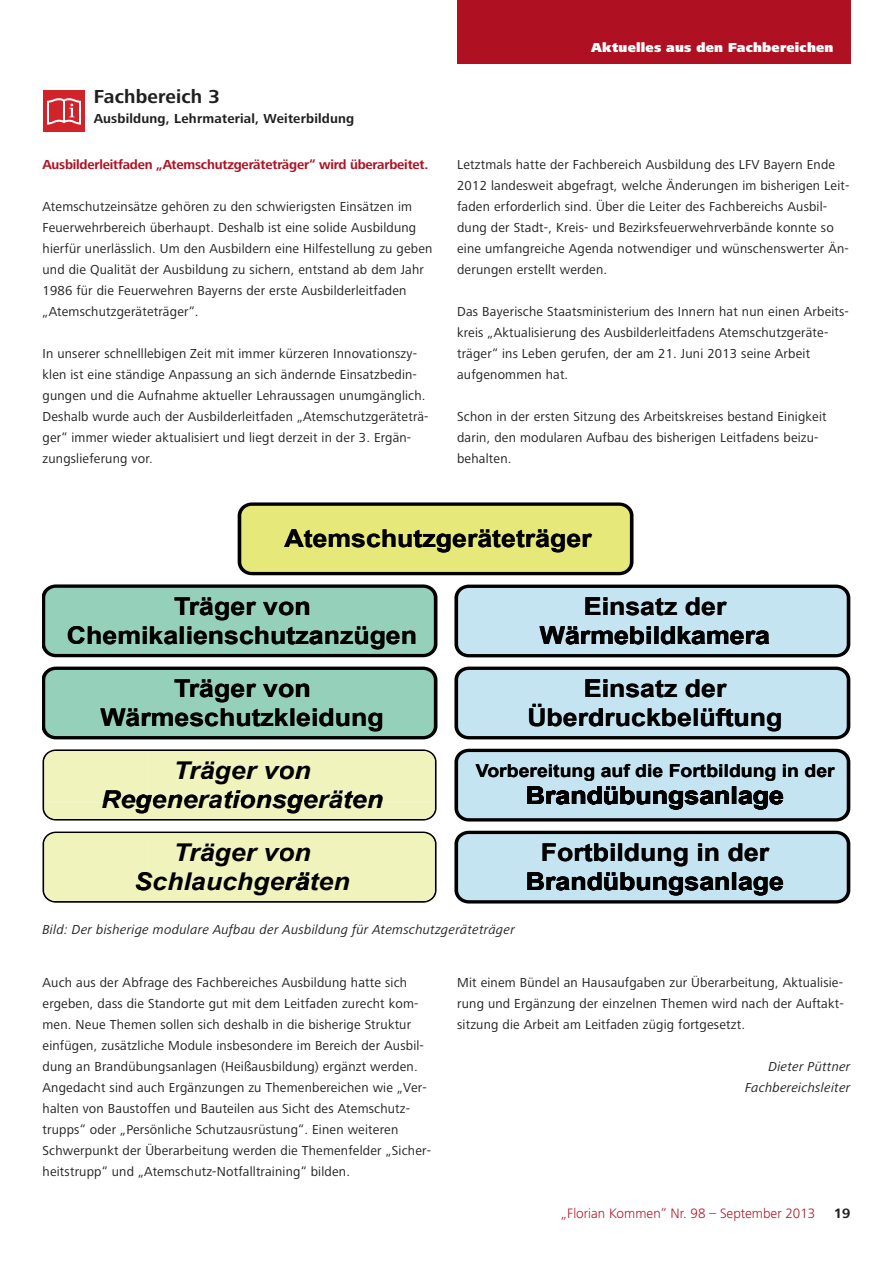
<style>
.page{position:relative;width:893px;height:1263px;background:#fff}
.page>*{position:absolute;margin:0;border:0;box-sizing:border-box;transform-origin:0 0}
.t1{font:700 24.45px/29px "Arial";color:#000;text-align:center;scale:1.09 1}
.t2{font:italic 700 24.45px/53.1px "Arial";color:#000;text-align:center;scale:1.09 1}
.t3{font:700 19.5px "Frutiger Next LT";letter-spacing:.01em;color:#201e21}
.t4{font:700 17.85px "Arial";color:#000;scale:1.09 1}
.t5{font:300 14.1px "Frutiger Next LT";color:#af1123}
.t6{font:700 14.1px "Frutiger Next LT";color:#201e21}
.t7{font:13.5px/21px "Frutiger Next LT";letter-spacing:.015em;color:#201e21}
.t8{font:italic 13.5px/21px "Frutiger Next LT";letter-spacing:.015em;color:#201e21;text-align:right}
.t9{font:700 13.5px "Frutiger Next LT";letter-spacing:-.015em;color:#af1123}
.t10{font:700 13.5px "Frutiger Next LT";letter-spacing:.015em;color:#201e21}
.t11{font:900 13.5px "Frutiger Next LT";letter-spacing:.02em;color:#fff}
</style>
<div class="page">
<div style="left:457px;top:0;width:393px;height:64px;background:#af1123"></div>
<div style="left:43px;top:91px;width:42px;height:41px;background:#d1232a"></div>
<svg style="left:47px;top:98px;width:34px;height:27px"></svg>
<div style="left:239px;top:504px;width:393px;height:70px;background:#e6e87a;border-radius:12px"></div>
<div style="left:238px;top:502px;width:395px;height:73px;border:3px solid #000;border-radius:12px"></div>
<div style="left:43px;top:586px;width:393px;height:70px;background:#94d0ba;border-radius:12px"></div>
<div style="left:43px;top:584px;width:394px;height:73px;border:3px solid #000;border-radius:12px"></div>
<div style="left:43px;top:749px;width:393px;height:72px;border:2px solid #000;border-radius:12px"></div>
<div style="left:43px;top:831px;width:393px;height:72px;border:2px solid #000;border-radius:12px"></div>
<div style="left:43px;top:668px;width:393px;height:70px;background:#94d0ba;border-radius:12px"></div>
<div style="left:43px;top:666px;width:394px;height:73px;border:3px solid #000;border-radius:12px"></div>
<div style="left:456px;top:586px;width:392px;height:70px;background:#c5e4f1;border-radius:12px"></div>
<div style="left:455px;top:584px;width:395px;height:73px;border:3px solid #000;border-radius:12px"></div>
<div style="left:456px;top:668px;width:392px;height:70px;background:#c5e4f1;border-radius:12px"></div>
<div style="left:455px;top:666px;width:395px;height:73px;border:3px solid #000;border-radius:12px"></div>
<div style="left:456px;top:832px;width:392px;height:70px;background:#c5e4f1;border-radius:12px"></div>
<div style="left:455px;top:831px;width:395px;height:73px;border:3px solid #000;border-radius:12px"></div>
<div style="left:456px;top:750px;width:392px;height:70px;background:#c5e4f1;border-radius:12px"></div>
<div style="left:455px;top:749px;width:395px;height:73px;border:3px solid #000;border-radius:12px"></div>
<div style="left:44px;top:751px;width:391px;height:68px;background:#f1f3bc"></div>
<div style="left:305px;top:802px;width:13px;height:6px;background:#f1f3bc"></div>
<div style="left:297px;top:802px;width:6px;height:11px;background:#f1f3bc"></div>
<div style="left:44px;top:833px;width:391px;height:68px;background:#f1f3bc"></div>
<h2 class="t3" style="left:94px;top:90px;width:128px">Fachbereich 3</h2>
<p class="t10" style="left:94px;top:114px;width:262px">Ausbildung, Lehrmaterial, Weiterbildung</p>
<p class="t9" style="left:43px;top:160px;width:387px">Ausbilderleitfaden „Atemschutzgeräteträger“ wird überarbeitet.</p>
<p class="t7" style="left:43px;top:198px;width:391px">Atemschutzeinsätze gehören zu den schwierigsten Einsätzen im Feuerwehrbereich überhaupt. Deshalb ist eine solide Ausbildung hierfür unerlässlich. Um den Ausbildern eine Hilfestellung zu geben und die Qualität der Ausbildung zu sichern, entstand ab dem Jahr 1986 für die Feuerwehren Bayerns der erste Ausbilderleitfaden „Atemschutzgeräteträger“.</p>
<p class="t7" style="left:43px;top:345px;width:388px">In unserer schnelllebigen Zeit mit immer kürzeren Innovationszy&shy;klen ist eine ständige Anpassung an sich ändernde Einsatzbedin&shy;gungen und die Aufnahme aktueller Lehraussagen unumgänglich.<br>Deshalb wurde auch der Ausbilderleitfaden „Atemschutzgeräteträ&shy;ger“ immer wieder aktualisiert und liegt derzeit in der 3. Ergän&shy;zungslieferung vor.</p>
<p class="t11" style="left:591px;top:43px;width:244px">Aktuelles aus den Fachbereichen</p>
<p class="t7" style="left:457px;top:156px;width:394px">Letztmals hatte der Fachbereich Ausbildung des LFV Bayern Ende 2012 landesweit abgefragt, welche Änderungen im bisherigen Leit&shy;faden erforderlich sind. Über die Leiter des Fachbereichs Ausbil&shy;dung der Stadt-, Kreis- und Bezirksfeuerwehrverbände konnte so eine umfangreiche Agenda notwendiger und wünschenswerter Än&shy;derungen erstellt werden.</p>
<p class="t7" style="left:457px;top:303px;width:393px">Das Bayerische Staatsministerium des Innern hat nun einen Arbeits&shy;kreis „Aktualisierung des Ausbilderleitfadens Atemschutzgeräte&shy;träger“ ins Leben gerufen, der am 21. Juni 2013 seine Arbeit aufgenommen hat.</p>
<p class="t7" style="left:457px;top:408px;width:371px">Schon in der ersten Sitzung des Arbeitskreises bestand Einigkeit darin, den modularen Aufbau des bisherigen Leitfadens beizu&shy;behalten.</p>
<h1 class="t1" style="left:284px;top:524px;width:283px">Atemschutzgeräteträger</h1>
<h1 class="t1" style="left:174px;top:592px;width:127px">Träger von</h1>
<h1 class="t1" style="left:67px;top:621px;width:323px">Chemikalienschutzanzügen</h1>
<h1 class="t1" style="left:540px;top:592px;width:213px">Einsatz der<br>Wärmebildkamera</h1>
<h1 class="t1" style="left:174px;top:674px;width:127px">Träger von</h1>
<h1 class="t1" style="left:584px;top:674px;width:132px">Einsatz der</h1>
<h1 class="t1" style="left:100px;top:703px;width:262px">Wärmeschutzkleidung</h1>
<h1 class="t2" style="left:173px;top:744px;width:128px">Träger von</h1>
<h1 class="t2" style="left:101px;top:773px;width:260px">Regenerationsgeräten<br>Träger von</h1>
<h1 class="t2" style="left:134px;top:855px;width:199px">Schlauchgeräten</h1>
<h1 class="t1" style="left:527px;top:703px;width:236px">Überdruckbelüftung</h1>
<h3 class="t4" style="left:476px;top:761px;width:331px">Vorbereitung auf die Fortbildung in der</h3>
<h1 class="t1" style="left:526px;top:780px;width:238px">Brandübungsanlage</h1>
<h1 class="t1" style="left:526px;top:838px;width:238px">Fortbildung in der<br>Brandübungsanlage</h1>
<p class="t8" style="left:43px;top:920px;width:474px">Bild: Der bisherige modulare Aufbau der Ausbildung für Atemschutzgeräteträger</p>
<p class="t7" style="left:43px;top:973px;width:390px">Auch aus der Abfrage des Fachbereiches Ausbildung hatte sich ergeben, dass die Standorte gut mit dem Leitfaden zurecht kom&shy;men. Neue Themen sollen sich deshalb in die bisherige Struktur einfügen, zusätzliche Module insbesondere im Bereich der Ausbil&shy;dung an Brandübungsanlagen (Heißausbildung) ergänzt werden.<br>Angedacht sind auch Ergänzungen zu Themenbereichen wie „Ver&shy;halten von Baustoffen und Bauteilen aus Sicht des Atemschutz&shy;trupps“ oder „Persönliche Schutzausrüstung“. Einen weiteren Schwerpunkt der Überarbeitung werden die Themenfelder „Sicher&shy;heitstrupp“ und „Atemschutz-Notfalltraining“ bilden.</p>
<p class="t7" style="left:457px;top:973px;width:388px;text-align:justify">Mit einem Bündel an Hausaufgaben zur Überarbeitung, Aktualisie&shy;rung und Ergänzung der einzelnen Themen wird nach der Auftakt&shy;sitzung die Arbeit am Leitfaden zügig fortgesetzt.</p>
<p class="t8" style="left:745px;top:1057px;width:107px">Dieter Püttner<br>Fachbereichsleiter</p>
<p class="t5" style="left:561px;top:1208px;width:256px">„Florian Kommen“ Nr. 98 – September 2013</p>
<p class="t6" style="left:834px;top:1208px;width:18px">19</p>
</div>
